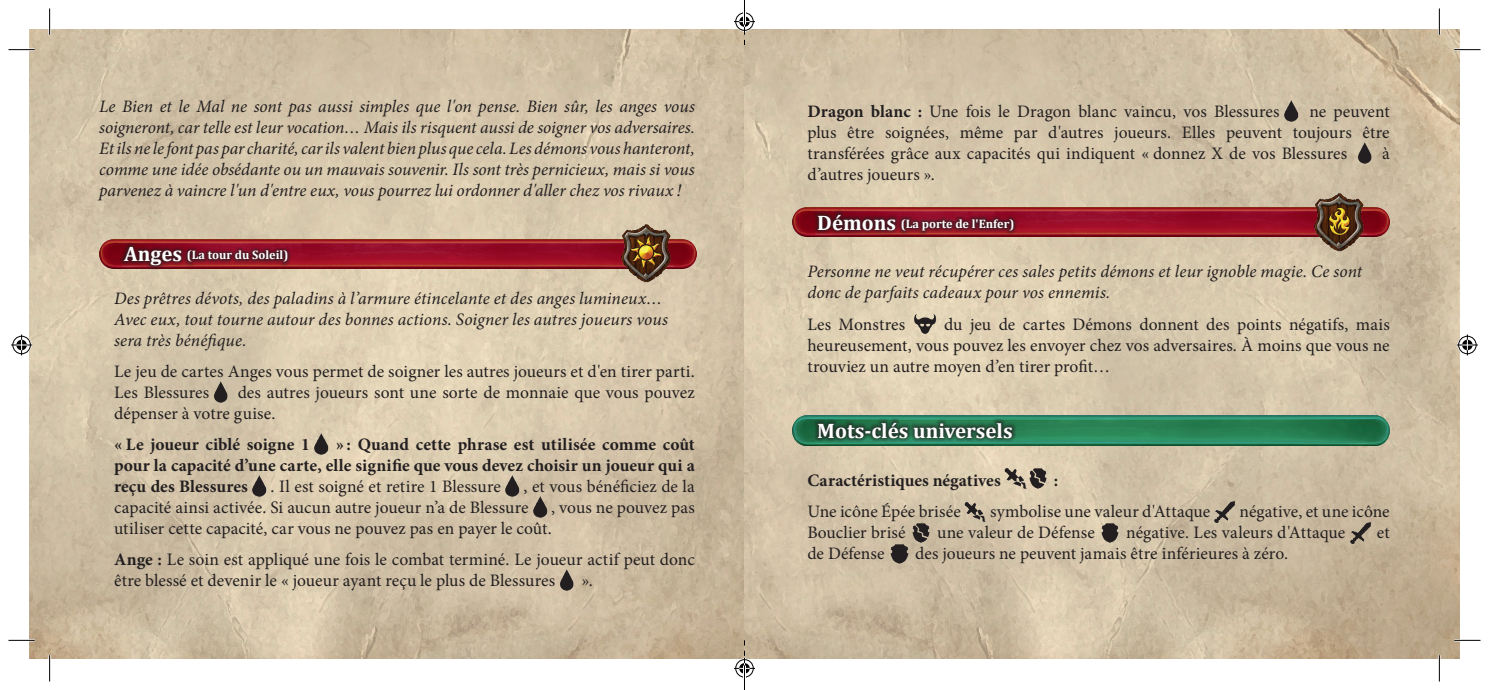
<style>
.page{position:relative;width:1489px;height:690px;background:#fff}
.page>*{position:absolute;margin:0;border:0;box-sizing:border-box;transform-origin:0 0}
.t1{font:700 21px "Cambria";color:#fff}
.t2{font:17.5px/21px "Minion Pro";color:#231f20}
.t3{font:italic 17.5px/21px "Minion Pro";letter-spacing:.005em;color:#231f20}
.t4{font:700 17.5px/21px "Minion Pro";color:#231f20;text-align:justify}
.t5{font:700 12.25px "Cambria";color:#fff}
.s1{font-size:21px}
.s2{font-weight:700}
</style>
<div class="page">
<img style="left:30px;top:30px;width:1428px;height:628px">
<img style="left:99px;top:239px;width:597px;height:29px">
<img style="left:621px;top:225px;width:51px;height:58px">
<div style="left:119px;top:242px;width:173px;height:28px;background:#231f20;opacity:.75"></div>
<img style="left:209px;top:381px;width:23px;height:22px">
<img style="left:310px;top:433px;width:22px;height:22px">
<img style="left:248px;top:475px;width:22px;height:22px">
<img style="left:501px;top:475px;width:22px;height:22px">
<img style="left:528px;top:496px;width:23px;height:22px">
<img style="left:555px;top:568px;width:23px;height:23px">
<img style="left:1279px;top:99px;width:22px;height:23px">
<img style="left:1353px;top:141px;width:22px;height:23px">
<img style="left:792px;top:207px;width:597px;height:30px">
<img style="left:1314px;top:193px;width:51px;height:58px">
<div style="left:813px;top:210px;width:204px;height:25px;background:#231f20;opacity:.75"></div>
<img style="left:913px;top:312px;width:23px;height:23px">
<img style="left:792px;top:415px;width:597px;height:30px">
<div style="left:813px;top:418px;width:203px;height:24px;background:#231f20;opacity:.75"></div>
<img style="left:1004px;top:467px;width:22px;height:22px">
<img style="left:1028px;top:469px;width:19px;height:19px">
<img style="left:964px;top:501px;width:21px;height:22px">
<img style="left:1213px;top:501px;width:22px;height:22px">
<img style="left:911px;top:523px;width:19px;height:19px">
<img style="left:1100px;top:523px;width:19px;height:19px">
<img style="left:1349px;top:522px;width:22px;height:22px">
<img style="left:889px;top:544px;width:20px;height:19px">
<hr style="left:8px;top:49px;width:27px;height:2px;background:#fff">
<hr style="left:1453px;top:49px;width:27px;height:2px;background:#fff">
<hr style="left:8px;top:639px;width:27px;height:2px;background:#fff">
<hr style="left:1453px;top:639px;width:27px;height:2px;background:#fff">
<hr style="left:49px;top:8px;width:2px;height:27px;background:#fff">
<hr style="left:49px;top:655px;width:2px;height:26px;background:#fff">
<hr style="left:1437px;top:8px;width:3px;height:27px;background:#fff">
<hr style="left:1437px;top:655px;width:3px;height:26px;background:#fff">
<svg style="left:8px;top:49px;width:27px;height:1px"></svg>
<svg style="left:1453px;top:49px;width:27px;height:1px"></svg>
<svg style="left:8px;top:640px;width:27px;height:1px"></svg>
<svg style="left:1453px;top:640px;width:27px;height:1px"></svg>
<svg style="left:49px;top:8px;width:1px;height:27px"></svg>
<svg style="left:49px;top:655px;width:1px;height:26px"></svg>
<svg style="left:1438px;top:8px;width:1px;height:27px"></svg>
<svg style="left:1438px;top:655px;width:1px;height:26px"></svg>
<svg style="left:11px;top:334px;width:21px;height:21px"></svg>
<svg style="left:1456px;top:334px;width:21px;height:21px"></svg>
<svg style="left:734px;top:0;width:21px;height:45px"></svg>
<svg style="left:734px;top:640px;width:21px;height:50px"></svg>
<p class="t3" style="left:99px;top:96px;width:597px;text-align:justify">Le Bien et le Mal ne sont pas aussi simples que l'on pense. Bien sûr, les anges vous soigneront, car telle est leur vocation… Mais ils risquent aussi de soigner vos adversaires.<br>Et ils ne le font pas par charité, car ils valent bien plus que cela. Les démons vous hanteront, comme une idée obsédante ou un mauvais souvenir. Ils sont très pernicieux, mais si vous parvenez à vaincre l'un d'entre eux, vous pourrez lui ordonner d'aller chez vos rivaux !</p>
<p class="t5" style="left:124px;top:246px;width:166px"><span class="s1">Anges</span> (La tour du Soleil)</p>
<p class="t3" style="left:114px;top:288px;width:555px">Des prêtres dévots, des paladins à l’armure étincelante et des anges lumineux…<br>Avec eux, tout tourne autour des bonnes actions. Soigner les autres joueurs vous sera très bénéfique.</p>
<p class="t2" style="left:114px;top:361px;width:582px">Le jeu de cartes Anges vous permet de soigner les autres joueurs et d'en tirer parti.<br>Les Blessures</p>
<p class="t2" style="left:114px;top:382px;width:582px;text-indent:123px">des autres joueurs sont une sorte de monnaie que vous pouvez dépenser à votre guise.</p>
<p class="t4" style="left:114px;top:433px;width:197px">« Le joueur ciblé soigne 1</p>
<p class="t4" style="left:114px;top:433px;width:582px;text-indent:222px">» : Quand cette phrase est utilisée comme coût pour la capacité d’une carte, elle signifie que vous devez choisir un joueur qui a reçu des Blessures</p>
<p class="t2" style="left:114px;top:476px;width:582px;text-indent:409px">, et vous bénéficiez de la capacité ainsi activée. Si aucun autre joueur n’a de Blessure</p>
<p class="t2" style="left:270px;top:476px;width:232px">. Il est soigné et retire 1 Blessure</p>
<p class="t2" style="left:114px;top:497px;width:582px;text-indent:437px">, vous ne pouvez pas utiliser cette capacité, car vous ne pouvez pas en payer le coût.</p>
<p class="t2" style="left:114px;top:549px;width:582px"><span class="s2">Ange :</span> Le soin est appliqué une fois le combat terminé. Le joueur actif peut donc être blessé et devenir le « joueur ayant reçu le plus de Blessures</p>
<p class="t2" style="left:582px;top:570px;width:13px">».</p>
<p class="t2" style="left:807px;top:101px;width:473px"><span class="s2">Dragon blanc :</span> Une fois le Dragon blanc vaincu, vos Blessures</p>
<p class="t2" style="left:807px;top:101px;width:584px;text-align:justify;text-indent:502px">ne peuvent plus être soignées, même par d'autres joueurs. Elles peuvent toujours être transférées grâce aux capacités qui indiquent « donnez X de vos Blessures</p>
<p class="t2" style="left:1381px;top:143px;width:9px">à</p>
<p class="t2" style="left:807px;top:164px;width:129px">d’autres joueurs ».</p>
<p class="t5" style="left:817px;top:215px;width:198px"><span class="s1">Démons</span> (La porte de l'Enfer)</p>
<p class="t3" style="left:807px;top:261px;width:556px">Personne ne veut récupérer ces sales petits démons et leur ignoble magie. Ce sont donc de parfaits cadeaux pour vos ennemis.</p>
<p class="t2" style="left:807px;top:313px;width:99px">Les Monstres</p>
<p class="t2" style="left:807px;top:313px;width:584px;text-align:justify;text-indent:137px">du jeu de cartes Démons donnent des points négatifs, mais heureusement, vous pouvez les envoyer chez vos adversaires. À moins que vous ne trouviez un autre moyen d’en tirer profit…</p>
<p class="t1" style="left:817px;top:415px;width:197px">Mots-clés universels</p>
<p class="t4" style="left:807px;top:470px;width:195px">Caractéristiques négatives</p>
<p class="t4" style="left:1053px;top:470px;width:6px">:</p>
<p class="t2" style="left:807px;top:501px;width:155px">Une icône Épée brisée</p>
<p class="t2" style="left:990px;top:501px;width:222px">symbolise une valeur d'Attaque</p>
<p class="t2" style="left:1239px;top:501px;width:152px">négative, et une icône</p>
<p class="t2" style="left:807px;top:522px;width:100px">Bouclier brisé</p>
<p class="t2" style="left:937px;top:522px;width:159px">une valeur de Défense</p>
<p class="t2" style="left:1126px;top:522px;width:220px">négative. Les valeurs d'Attaque</p>
<p class="t2" style="left:1376px;top:522px;width:14px">et</p>
<p class="t2" style="left:807px;top:543px;width:79px">de Défense</p>
<p class="t2" style="left:915px;top:543px;width:374px">des joueurs ne peuvent jamais être inférieures à zéro.</p>
</div>
